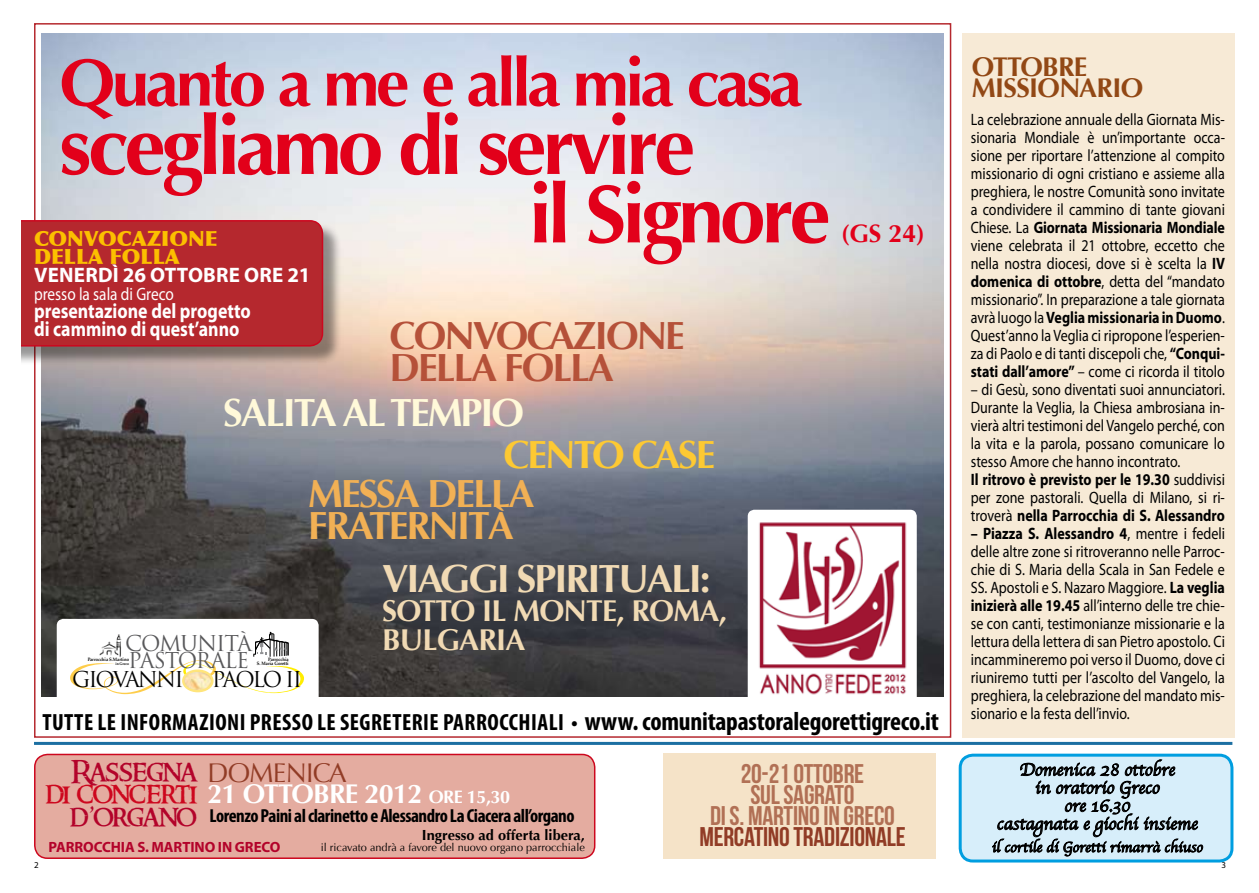
<style>
.page{position:relative;width:1259px;height:893px;background:#fff}
.page>*{position:absolute;margin:0;border:0;box-sizing:border-box;transform-origin:0 0}
.t1{font:700 82.35px/68.4px "Optima";color:#e2001a}
.t2{font:700 67.05px "Optima";color:#e2001a}
.t3{font:57.6px "Nymphette";color:#ffed00;scale:1.54 1}
.t4{font:700 39.15px/32.5px "Optima";letter-spacing:-.05em;color:#b55139}
.t5{font:700 39.15px/32.5px "Optima";letter-spacing:-.05em;color:#f1b055}
.t6{font:700 39.15px "Optima";letter-spacing:-.05em;color:#f1dab4}
.t7{font:700 39.15px "Optima";letter-spacing:-.05em;color:#fff9d9}
.t8{font:700 39.15px "Optima";letter-spacing:-.05em;color:#fdc933}
.t9{font:700 30px/28.8px "Optima";letter-spacing:-.025em;color:#f1dab4}
.t10{font:500 29.25px "Ringbearer";letter-spacing:-.025em;color:#b3032a}
.t11{font:500 29.25px "Ringbearer";letter-spacing:-.055em;color:#b3032a}
.t12{font:27px/21px "Bebas Neue";letter-spacing:-.01em;color:#b17055;text-align:center}
.t13{font:700 27px "Optima";letter-spacing:-.025em;color:#fff}
.t14{font:27px "Bebas Neue";letter-spacing:-.01em;color:#913c26}
.t15{font:700 27px/21px "Optima";letter-spacing:-.025em;color:#924815}
.t16{font:700 25.05px "Optima";color:#e2001a}
.t17{font:700 condensed 23.55px "Myriad Pro";letter-spacing:.02em;color:#000}
.t18{font:21.3px/17.7px "Trajan Pro";letter-spacing:-.05em;color:#58585a}
.t19{font:21.3px "Trajan Pro";letter-spacing:-.095em;color:#000}
.t20{font:700 21px/18px "Myriad Pro";color:#fff;scale:.85 1}
.t21{font:900 21px/18px "Optima";color:#fcc000}
.t22{font:700 21px "Myriad Pro";color:#fff}
.t23{font:700 condensed 18.9px "Myriad Pro";letter-spacing:-.025em;color:#000}
.t24{font:18px/18px "Apple Chancery";color:#000;text-align:center}
.t25{font:18px "Myriad Pro";color:#fff;scale:.85 1}
.t26{font:16.5px/18px "Myriad Pro";color:#000;text-align:justify;scale:.85 1}
.t27{font:15px "Apple Chancery";color:#000}
.t28{font:700 14.85px "Myriad Pro";letter-spacing:-.005em;color:#b3032a}
.t29{font:700 14.55px "Optima";color:#000}
.t30{font:10.95px "Optima";color:#000}
.t31{font:9px "Myriad Pro";color:#000}
.t32{font:700 4.8px/3.9px "Palatino";color:#000;text-align:right;scale:.9 1}
.t33{font:700 3.9px "Palatino";color:#000;scale:.9 1}
.s1{font-size:26.1px}
.s2{font-family:"Optima";font-weight:400;font-size:27px;color:#913c26}
.s3{font-family:"Ringbearer";font-weight:500;font-size:29.25px;color:#cd071e}
.s4{font-size:18px}
.s5{font-weight:700}
</style>
<div class="page">
<div style="left:962px;top:33px;width:272px;height:705px;background:#f7ead6"></div>
<img style="left:42px;top:33px;width:901px;height:663px">
<div style="left:747px;top:510px;width:169px;height:222px;background:#fff;border-radius:7px"></div>
<img style="left:759px;top:522px;width:148px;height:173px">
<div style="left:57px;top:619px;width:262px;height:110px;background:#fff;border-radius:7px"></div>
<img style="left:99px;top:635px;width:23px;height:22px">
<svg style="left:253px;top:632px;width:36px;height:25px"></svg>
<div style="left:0;top:222px;width:342px;height:143px;background:#000;opacity:.41"></div>
<div style="left:20px;top:220px;width:303px;height:127px;background:#b5282e"></div>
<div style="left:0;top:186px;width:20px;height:335px;background:#fff"></div>
<div style="left:35px;top:754px;width:560px;height:104px;background:#e4aca0;border-radius:13px"></div>
<div style="left:34px;top:754px;width:561px;height:105px;border:2px solid #cd071e;border-radius:13px"></div>
<div style="left:960px;top:755px;width:272px;height:106px;background:#d7eefa;border-radius:13px"></div>
<div style="left:958px;top:754px;width:275px;height:108px;border:3px solid #009ee0;border-radius:13px"></div>
<hr style="left:34px;top:742px;width:1198px;height:3px;background:#1c6fa2">
<svg style="left:992px;top:756px;width:211px;height:101px"></svg>
<div style="left:663px;top:754px;width:272px;height:105px;background:#f5e3c8"></div>
<svg style="left:182px;top:669px;width:32px;height:24px"></svg>
<h2 class="t2" style="left:59px;top:44px;width:745px">QUANTO A ME E ALLA MIA CASA</h2>
<h1 class="t1" style="left:529px;top:113px;width:303px;text-indent:-469px">SCEGLIAMO DI SERVIRE<br>IL SIGNORE</h1>
<p class="t21" style="left:34px;top:229px;width:185px">CONVOCAZIONE<br>DELLA FOLLA</p>
<p class="t22" style="left:34px;top:261px;width:278px">venerdì 26 ottobre ore 21</p>
<p class="t25" style="left:34px;top:282px;width:166px">presso la sala di Greco</p>
<p class="t20" style="left:34px;top:301px;width:256px">presentazione del progetto di cammino di quest’anno</p>
<h3 class="t4" style="left:389px;top:320px;width:297px">CONVOCAZIONE<br>DELLA FOLLA</h3>
<h3 class="t7" style="left:223px;top:390px;width:302px">SALITA AL TEMPIO</h3>
<h3 class="t8" style="left:503px;top:432px;width:214px">CENTO CASE</h3>
<h3 class="t5" style="left:308px;top:478px;width:228px">MESSA DELLA<br>FRATERNITÀ</h3>
<p class="t18" style="left:125px;top:634px;width:128px">COMUNITÀ<br>PASTORALE</p>
<p class="t32" style="left:88px;top:657px;width:47px">Parrocchia S.Martino</p>
<p class="t33" style="left:115px;top:660px;width:17px">in Greco</p>
<p class="t32" style="left:257px;top:657px;width:37px">Parrocchia<br>S. Maria Goretti</p>
<h3 class="t3" style="left:181px;top:648px;width:83px">I</h3>
<p class="t19" style="left:72px;top:666px;width:113px">GIOVANNI</p>
<p class="t19" style="left:212px;top:666px;width:92px">PAOLO II</p>
<h3 class="t6" style="left:382px;top:556px;width:330px">VIAGGI SPIRITUALI:</h3>
<h3 class="t9" style="left:382px;top:597px;width:346px">SOTTO IL MONTE, ROMA,<br>BULGARIA</h3>
<h3 class="t16" style="left:841px;top:219px;width:85px">(GS 24)</h3>
<h3 class="t17" style="left:42px;top:707px;width:898px">tutte le informazioni presso le segreterie parrocchiali • <span class="s1">www. comunitapastoralegorettigreco.it</span></h3>
<h3 class="t10" style="left:70px;top:751px;width:278px">Rassegna <span class="s2">domenica</span></h3>
<h3 class="t13" style="left:45px;top:778px;width:467px"><span class="s3">di concerti</span> 21 OTTO BRE 2012 <span class="s4">O RE 15,30</span></h3>
<h3 class="t11" style="left:69px;top:795px;width:130px">d’organo</h3>
<p class="t29" style="left:422px;top:827px;width:165px">I NGRESSO AD OFFERTA LIBERA,</p>
<p class="t30" style="left:321px;top:841px;width:266px">il ricavato andrà a favore del nuovo organo parrocchiale</p>
<p class="t23" style="left:209px;top:803px;width:366px">Lorenzo Paini al clarinetto e Alessandro La Ciacera all’organo</p>
<p class="t28" style="left:48px;top:837px;width:234px">parrocchia s. martino in Greco</p>
<h3 class="t12" style="left:710px;top:763px;width:186px">20-21 OTTOBRE<br>SUL SAGRATO<br>DI S. MARTINO IN GRECO</h3>
<h3 class="t14" style="left:699px;top:822px;width:208px">MERCATINOTRADIZIONALE</h3>
<h3 class="t15" style="left:972px;top:57px;width:165px">OTTO BRE<br>MISSIONARIO</h3>
<p class="t26" style="left:971px;top:110px;width:300px">La celebrazione annuale della Giornata Mis&shy;sionaria Mondiale è un’importante occa&shy;sione per riportare l’attenzione al compito missionario di ogni cristiano e assieme alla preghiera, le nostre Comunità sono invitate a condividere il cammino di tante giovani Chiese. La <span class="s5">Giornata Missionaria Mondiale </span>viene celebrata il 21 ottobre, eccetto che nella nostra diocesi, dove si è scelta la <span class="s5">IV domenica di ottobre</span>, detta del “mandato missionario”. In preparazione a tale giornata avrà luogo la <span class="s5">Veglia missionaria in Duomo</span>.<br>Quest’anno la Veglia ci ripropone l’esperien&shy;za di Paolo e di tanti discepoli che, <span class="s5">“Conqui&shy;stati dall’amore”</span> – come ci ricorda il titolo</p>
<p class="t26" style="left:971px;top:380px;width:300px;text-align:left">– di Gesù, sono diventati suoi annunciatori.<br>Durante la Veglia, la Chiesa ambrosiana in&shy;vierà altri testimoni del Vangelo perché, con la vita e la parola, possano comunicare lo stesso Amore che hanno incontrato.<br><span class="s5">Il ritrovo è previsto per le 19.30</span> suddivisi per zone pastorali. Quella di Milano, si ri&shy;troverà <span class="s5">nella Parrocchia di S. Alessandro</span></p>
<p class="t26" style="left:970px;top:524px;width:300px"><span class="s5">– Piazza S. Alessandro 4</span>, mentre i fedeli delle altre zone si ritroveranno nelle Parroc&shy;chie di S. Maria della Scala in San Fedele e SS. Apostoli e S. Nazaro Maggiore. <span class="s5">La veglia inizierà alle 19.45</span> all’interno delle tre chie&shy;se con canti, testimonianze missionarie e la lettura della lettera di san Pietro apostolo. Ci incammineremo poi verso il Duomo, dove ci riuniremo tutti per l’ascolto del Vangelo, la preghiera, la celebrazione del mandato mis&shy;sionario e la festa dell’invio.</p>
<p class="t24" style="left:996px;top:760px;width:203px">Domenica 28 ottobre<br>in oratorio Greco<br>ore 16.30<br>castagnata e giochi insieme</p>
<p class="t27" style="left:991px;top:835px;width:212px">il cortile di Goretti rimarrà chiuso</p>
<p class="t31" style="left:34px;top:859px;width:6px">2</p>
<p class="t31" style="left:1221px;top:859px;width:6px">3</p>
</div>
